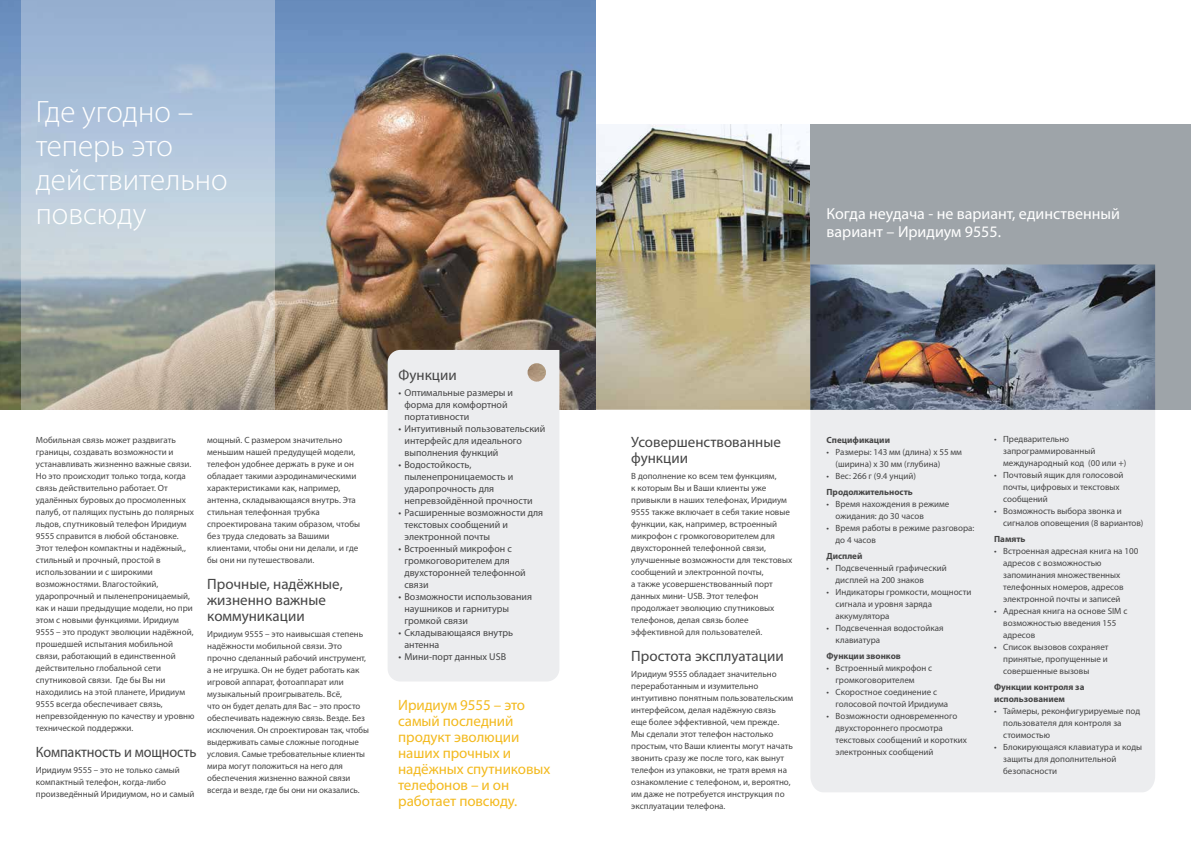
<style>
.page{position:relative;width:1191px;height:842px;background:#fff}
.page>*{position:absolute;margin:0;border:0;box-sizing:border-box;transform-origin:0 0}
.t1{font:300 31px/34px "Myriad Pro";color:#fff}
.t2{font:16px/18px "Myriad Pro";color:#fff}
.t3{font:15px/16px "Myriad Pro";letter-spacing:-.005em;color:#f3ba20}
.t4{font:15px/16px "Myriad Pro";color:#454545}
.t5{font:15px "Myriad Pro";color:#454545;scale:.95 1}
.t6{font:10px/12px "Myriad Pro";color:#454545}
.t7{font:9px/12px "Myriad Pro";color:#454545}
.t8{font:700 9px/12px "Myriad Pro";color:#454545}
</style>
<div class="page">
<div style="left:810px;top:410px;width:345px;height:382px;background:#ecedef"></div>
<img style="left:595px;top:124px;width:215px;height:286px">
<div style="left:810px;top:124px;width:381px;height:286px;background:#9ea4a9"></div>
<img style="left:0;top:0;width:595px;height:410px">
<svg style="left:21px;top:0;width:253px;height:410px;background:#adbac5"></svg>
<img style="left:810px;top:264px;width:345px;height:146px">
<div style="left:387px;top:350px;width:172px;height:331px;background:#ecedef"></div>
<h1 class="t1" style="left:36px;top:94px;width:193px">Где угодно – теперь это действительно повсюду</h1>
<p class="t7" style="left:36px;top:434px;width:160px">Мобильная связь может раздвигать границы, создавать возможности и устанавливать жизненно важные связи.<br>Но это происходит только тогда, когда связь действительно работает. От удалённых буровых до просмоленных палуб, от палящих пустынь до полярных льдов, спутниковый телефон Иридиум 9555 справится в любой обстановке.<br>Этот телефон компактны и надёжный,, стильный и прочный, простой в использовании и с широкими возможностями. Влагостойкий, ударопрочный и пыленепроницаемый, как и наши предыдущие модели, но при этом с новыми функциями. Иридиум 9555 – это продукт эволюции надёжной, прошедшей испытания мобильной связи, работающий в единственной действительно глобальной сети спутниковой связи. Где бы Вы ни находились на этой планете, Иридиум 9555 всегда обеспечивает связь, непревзойденную по качеству и уровню технической поддержки.</p>
<h3 class="t5" style="left:36px;top:743px;width:171px">Компактность и мощность</h3>
<p class="t7" style="left:36px;top:764px;width:160px">Иридиум 9555 – это не только самый компактный телефон, когда-либо произведённый Иридиумом, но и самый</p>
<p class="t7" style="left:207px;top:434px;width:154px">мощный. С размером значительно меньшим нашей предудущей модели, телефон удобнее держать в руке и он обладает такими аэродинамическими характеристиками как, например, антенна, складывающаяся внутрь. Эта стильная телефонная трубка спроектирована таким образом, чтобы без труда следовать за Вашими клиентами, чтобы они ни делали, и где бы они ни путешествовали.</p>
<h3 class="t4" style="left:207px;top:576px;width:137px">Прочные, надёжные, жизненно важные коммуникации</h3>
<p class="t7" style="left:207px;top:628px;width:163px">Иридиум 9555 – это наивысшая степень надёжности мобильной связи. Это прочно сделанный рабочий инструмент, а не игрушка. Он не будет работать как игровой аппарат, фотоаппарат или музыкальный проигрыватель. Всё,<br>что он будет делать для Вас – это просто обеспечивать надежную связь. Везде. Без исключения. Он спроектирован так, чтобы выдерживать самые сложные погодные условия. Самые требовательные клиенты мира могут положиться на него для обеспечения жизненно важной связи всегда и везде, где бы они ни оказались.</p>
<h3 class="t4" style="left:398px;top:366px;width:60px">Функции</h3>
<p class="t6" style="left:404px;top:386px;width:110px;text-indent:-6px">• Оптимальные размеры и форма для комфортной портативности</p>
<p class="t6" style="left:404px;top:422px;width:142px;text-indent:-6px">• Интуитивный пользовательский интерфейс для идеального выполнения функций</p>
<p class="t6" style="left:404px;top:458px;width:130px;text-indent:-6px">• Водостойкость, пыленепроницаемость и ударопрочность для непревзойдённой прочности</p>
<p class="t6" style="left:404px;top:506px;width:140px;text-indent:-6px">• Расширенные возможности для текстовых сообщений и электронной почты</p>
<p class="t6" style="left:404px;top:542px;width:123px;text-indent:-6px">• Встроенный микрофон с громкоговорителем для двухсторонней телефонной связи</p>
<p class="t6" style="left:404px;top:590px;width:129px;text-indent:-6px">• Возможности использования наушников и гарнитуры громкой связи</p>
<p class="t6" style="left:404px;top:626px;width:110px;text-indent:-6px">• Складывающаяся внутрь антенна</p>
<p class="t6" style="left:398px;top:650px;width:109px">• Мини-порт данных USB</p>
<h3 class="t3" style="left:398px;top:696px;width:154px">Иридиум 9555 – это самый последний продукт эволюции наших прочных и надёжных спутниковых телефонов – и он работает повсюду.</h3>
<h2 class="t2" style="left:826px;top:205px;width:295px">Когда неудача - не вариант, единственный вариант – Иридиум 9555.</h2>
<h3 class="t4" style="left:631px;top:434px;width:151px">Усовершенствованные функции</h3>
<p class="t7" style="left:631px;top:470px;width:162px">В дополнение ко всем тем функциям,<br>к которым Вы и Ваши клиенты уже привыкли в наших телефонах, Иридиум 9555 также включает в себя такие новые функции, как, например, встроенный микрофон с громкоговорителем для двухсторонней телефонной связи, улучшенные возможности для текстовых сообщений и электронной почты,<br>а также усовершенствованный порт данных мини- USB. Этот телефон продолжает эволюцию спутниковых телефонов, делая связь более эффективной для пользователей.</p>
<h3 class="t4" style="left:631px;top:648px;width:154px">Простота эксплуатации</h3>
<p class="t7" style="left:631px;top:668px;width:163px">Иридиум 9555 обладает значительно переработанным и изумительно интуитивно понятным пользовательским интерфейсом, делая надёжную связь еще более эффективной, чем прежде.<br>Мы сделали этот телефон настолько простым, что Ваши клиенты могут начать звонить сразу же после того, как вынут телефон из упаковки, не тратя время на ознакомление с телефоном, и, вероятно, им даже не потребуется инструкция по эксплуатации телефона.</p>
<p class="t8" style="left:826px;top:434px;width:65px">Спецификации</p>
<p class="t7" style="left:835px;top:446px;width:128px;text-indent:-9px">• Размеры: 143 мм (длина) x 55 мм (ширина) x 30 мм (глубина)</p>
<p class="t7" style="left:826px;top:470px;width:91px">• Вес: 266 г (9.4 унций)</p>
<p class="t8" style="left:826px;top:486px;width:88px">Продолжительность</p>
<p class="t7" style="left:835px;top:498px;width:115px;text-indent:-9px">• Время нахождения в режиме ожидания: до 30 часов</p>
<p class="t7" style="left:835px;top:522px;width:140px;text-indent:-9px">• Время работы в режиме разговора: до 4 часов</p>
<p class="t8" style="left:826px;top:550px;width:37px">Дисплей</p>
<p class="t7" style="left:835px;top:562px;width:113px;text-indent:-9px">• Подсвеченный графический дисплей на 200 знаков</p>
<p class="t7" style="left:835px;top:586px;width:137px;text-indent:-9px">• Индикаторы громкости, мощности сигнала и уровня заряда аккумулятора</p>
<p class="t7" style="left:835px;top:622px;width:110px;text-indent:-9px">• Подсвеченная водостойкая клавиатура</p>
<p class="t8" style="left:826px;top:650px;width:76px">Функции звонков</p>
<p class="t7" style="left:835px;top:662px;width:98px;text-indent:-9px">• Встроенный микрофон с громкоговорителем</p>
<p class="t7" style="left:835px;top:686px;width:114px;text-indent:-9px">• Скоростное соединение с голосовой почтой Иридиума</p>
<p class="t7" style="left:835px;top:710px;width:133px;text-indent:-9px">• Возможности одновременного двухстороннего просмотра текстовых сообщений и коротких электронных сообщений</p>
<p class="t7" style="left:1003px;top:433px;width:125px;text-indent:-9px">• Предварительно запрограммированный международный код (00 или +)</p>
<p class="t7" style="left:1003px;top:469px;width:122px;text-indent:-9px">• Почтовый ящик для голосовой почты, цифровых и текстовых сообщений</p>
<p class="t7" style="left:1003px;top:505px;width:142px;text-indent:-9px">• Возможность выбора звонка и сигналов оповещения (8 вариантов)</p>
<p class="t8" style="left:994px;top:533px;width:33px">Память</p>
<p class="t7" style="left:1003px;top:545px;width:137px;text-indent:-9px">• Встроенная адресная книга на 100 адресов с возможностью запоминания множественных телефонных номеров, адресов электронной почты и записей</p>
<p class="t7" style="left:1003px;top:605px;width:126px;text-indent:-9px">• Адресная книга на основе SIM с возможностью введения 155 адресов</p>
<p class="t7" style="left:1003px;top:641px;width:107px;text-align:justify;text-indent:-9px">• Список вызовов сохраняет принятые, пропущенные и совершенные вызовы</p>
<p class="t8" style="left:994px;top:681px;width:92px">Функции контроля за использованием</p>
<p class="t7" style="left:1003px;top:705px;width:139px;text-indent:-9px">• Таймеры, реконфигурируемые под пользователя для контроля за стоимостью</p>
<p class="t7" style="left:1003px;top:741px;width:140px;text-indent:-9px">• Блокирующаяся клавиатура и коды защиты для дополнительной безопасности</p>
</div>
